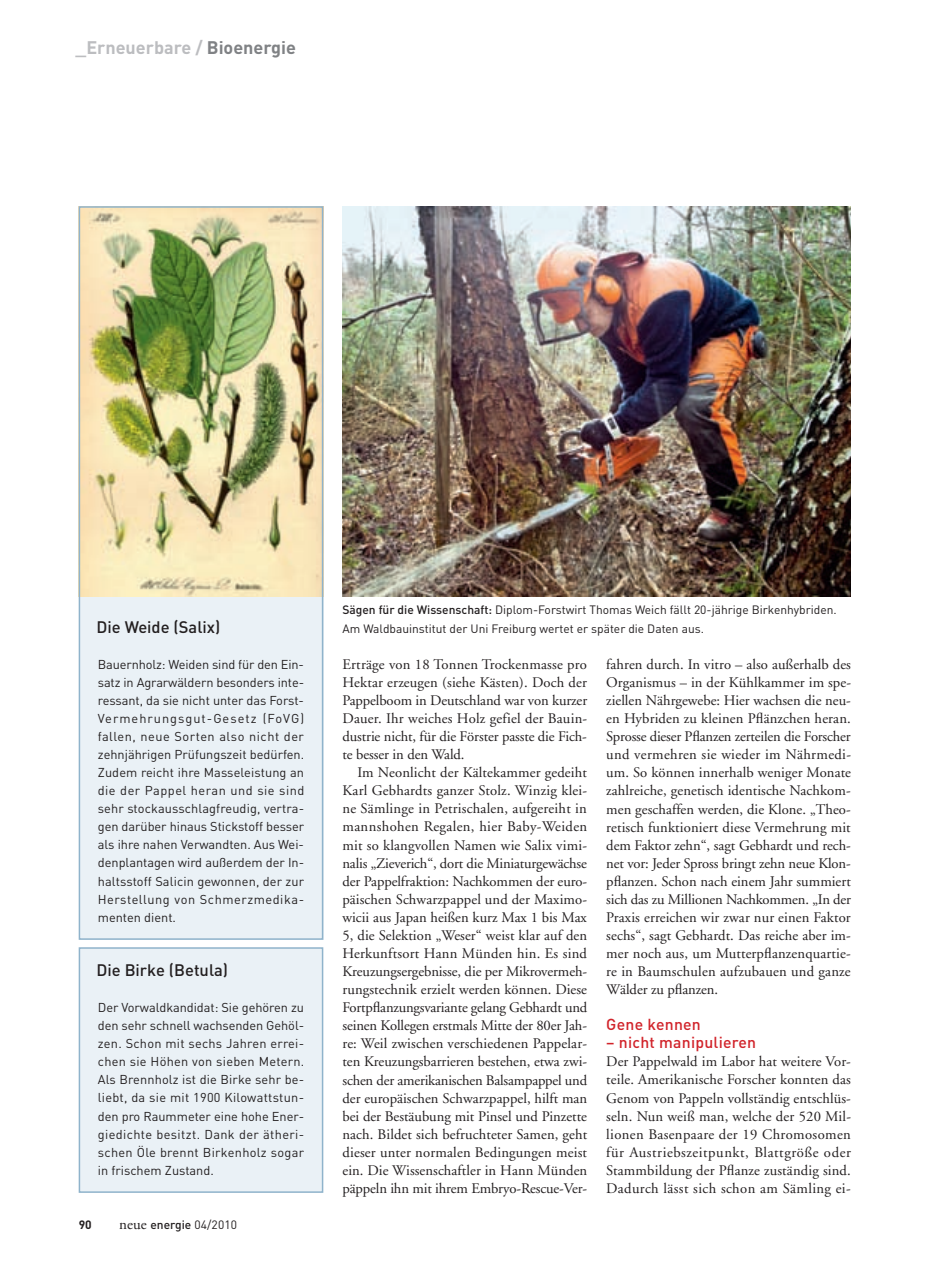
<style>
.page{position:relative;width:936px;height:1263px;background:#fff}
.page>*{position:absolute;margin:0;border:0;box-sizing:border-box;transform-origin:0 0}
.t1{font:700 18px "DIN";color:#bcbdc0}
.t2{font:500 16.5px "DIN";color:#231f20}
.t3{font:500 15.75px "DIN";letter-spacing:.015em;color:#d1232a}
.t4{font:14.7px/18.1px "Adobe Garamond";letter-spacing:.005em;color:#231f20;text-align:justify}
.t5{font:14.7px "Adobe Garamond";letter-spacing:-.015em;color:#231f20}
.t6{font:14.7px "Adobe Garamond";letter-spacing:.025em;color:#231f20}
.t7{font:12.75px/18px "DIN";color:#231f20;text-align:justify}
.t8{font:12px/18px "DIN";color:#231f20}
.t9{font:500 12px "DIN";color:#231f20}
.t10{font:700 12px "DIN";color:#231f20}
.s1{color:#808285}
.s2{font-family:"Adobe Garamond";font-weight:400;font-size:15px}
.s3{font-weight:400}
.s4{font-weight:500}
</style>
<div class="page">
<img style="left:342px;top:206px;width:508px;height:390px">
<div style="left:79px;top:947px;width:244px;height:246px;background:#eaf1f6;border:2px solid #8fb3cb"></div>
<div style="left:79px;top:530px;width:244px;height:410px;background:#eaf1f6"></div>
<img style="left:82px;top:209px;width:238px;height:387px">
<div style="left:79px;top:206px;width:244px;height:734px;border:2px solid #8fb3cb"></div>
<p class="t1" style="left:75px;top:36px;width:222px">_Erneuerbare / <span class="s1">Bioenergie</span></p>
<p class="t2" style="left:96px;top:616px;width:125px">Die Weide (Salix)</p>
<p class="t7" style="left:98px;top:655px;width:208px;text-align:left">Bauernholz: Weiden sind für den Ein&shy;satz in Agrarwäldern besonders inte&shy;ressant, da sie nicht unter das Forst-Vermehrungsgut-Gesetz (FoVG) fallen, neue Sorten also nicht der zehnjährigen Prüfungszeit bedürfen.<br>Zudem reicht ihre Masseleistung an die der Pappel heran und sie sind sehr stockausschlagfreudig, vertra&shy;gen darüber hinaus Stickstoff besser als ihre nahen Verwandten. Aus Wei&shy;denplantagen wird außerdem der In&shy;haltsstoff Salicin gewonnen, der zur Herstellung von Schmerzmedika&shy;menten dient.</p>
<p class="t2" style="left:96px;top:959px;width:133px">Die Birke (Betula)</p>
<p class="t7" style="left:98px;top:998px;width:208px">Der Vorwaldkandidat: Sie gehören zu den sehr schnell wachsenden Gehöl&shy;zen. Schon mit sechs Jahren errei&shy;chen sie Höhen von sieben Metern.<br>Als Brennholz ist die Birke sehr be&shy;liebt, da sie mit 1900 Kilowattstun&shy;den pro Raummeter eine hohe Ener&shy;giedichte besitzt. Dank der ätheri&shy;schen Öle brennt Birkenholz sogar in frischem Zustand.</p>
<p class="t10" style="left:79px;top:1217px;width:15px">90</p>
<p class="t9" style="left:119px;top:1217px;width:119px"><span class="s2">neue</span> energie <span class="s3">04/2010</span></p>
<p class="t8" style="left:342px;top:601px;width:496px"><span class="s4">Sägen für die Wissenschaft:</span> Diplom-Forstwirt Thomas Weich fällt 20-jährige Birkenhybriden.<br>Am Waldbauinstitut der Uni Freiburg wertet er später die Daten aus.</p>
<p class="t4" style="left:342px;top:655px;width:246px">Erträge von 18 Tonnen Trockenmasse pro</p>
<p class="t4" style="left:342px;top:673px;width:246px">Hektar erzeugen (siehe Kästen). Doch der</p>
<p class="t4" style="left:342px;top:691px;width:246px">Pappelboom in Deutschland war von kurzer</p>
<p class="t4" style="left:342px;top:709px;width:246px">Dauer. Ihr weiches Holz gefiel der Bauin-</p>
<p class="t4" style="left:342px;top:728px;width:246px">dustrie nicht, für die Förster passte die Fich-</p>
<p class="t4" style="left:342px;top:746px;width:124px">te besser in den Wald.</p>
<p class="t4" style="left:357px;top:764px;width:231px">Im Neonlicht der Kältekammer gedeiht</p>
<p class="t4" style="left:342px;top:782px;width:246px">Karl Gebhardts ganzer Stolz. Winzig klei-</p>
<p class="t4" style="left:342px;top:800px;width:246px">ne Sämlinge in Petrischalen, aufgereiht in</p>
<p class="t6" style="left:342px;top:819px;width:246px">mannshohen Regalen, hier Baby-Weiden</p>
<p class="t4" style="left:342px;top:836px;width:246px">mit so klangvollen Namen wie Salix vimi-</p>
<p class="t4" style="left:342px;top:854px;width:246px">nalis „Zieverich“, dort die Miniaturgewächse</p>
<p class="t4" style="left:342px;top:872px;width:246px">der Pappelfraktion: Nachkommen der euro-</p>
<p class="t4" style="left:342px;top:890px;width:246px">päischen Schwarzpappel und der Maximo-</p>
<p class="t4" style="left:342px;top:908px;width:246px">wicii aus Japan heißen kurz Max 1 bis Max</p>
<p class="t4" style="left:342px;top:926px;width:246px">5, die Selektion „Weser“ weist klar auf den</p>
<p class="t4" style="left:342px;top:944px;width:246px">Herkunftsort Hann Münden hin. Es sind</p>
<p class="t4" style="left:342px;top:963px;width:246px">Kreuzungsergebnisse, die per Mikrovermeh-</p>
<p class="t4" style="left:342px;top:981px;width:246px">rungstechnik erzielt werden können. Diese</p>
<p class="t5" style="left:342px;top:1000px;width:246px">Fortpflanzungsvariante gelang Gebhardt und</p>
<p class="t4" style="left:342px;top:1017px;width:246px">seinen Kollegen erstmals Mitte der 80er Jah-</p>
<p class="t4" style="left:342px;top:1035px;width:246px">re: Weil zwischen verschiedenen Pappelar-</p>
<p class="t4" style="left:342px;top:1053px;width:246px">ten Kreuzungsbarrieren bestehen, etwa zwi-</p>
<p class="t5" style="left:342px;top:1072px;width:246px">schen der amerikanischen Balsampappel und</p>
<p class="t4" style="left:342px;top:1089px;width:246px">der europäischen Schwarzpappel, hilft man</p>
<p class="t4" style="left:342px;top:1107px;width:246px">bei der Bestäubung mit Pinsel und Pinzette</p>
<p class="t4" style="left:342px;top:1125px;width:246px">nach. Bildet sich befruchteter Samen, geht</p>
<p class="t4" style="left:342px;top:1143px;width:246px">dieser unter normalen Bedingungen meist</p>
<p class="t4" style="left:342px;top:1161px;width:246px">ein. Die Wissenschaftler in Hann Münden</p>
<p class="t4" style="left:342px;top:1179px;width:246px">päppeln ihn mit ihrem Embryo-Rescue-Ver-</p>
<p class="t4" style="left:606px;top:655px;width:246px">fahren durch. In vitro – also außerhalb des Organismus – in der Kühlkammer im spe&shy;ziellen Nährgewebe: Hier wachsen die neu&shy;en Hybriden zu kleinen Pflänzchen heran.<br>Sprosse dieser Pflanzen zerteilen die Forscher und vermehren sie wieder im Nährmedi&shy;um. So können innerhalb weniger Monate zahlreiche, genetisch identische Nachkom&shy;men geschaffen werden, die Klone. „Theo&shy;retisch funktioniert diese Vermehrung mit dem Faktor zehn“, sagt Gebhardt und rech&shy;net vor: Jeder Spross bringt zehn neue Klon&shy;pflanzen. Schon nach einem Jahr summiert sich das zu Millionen Nachkommen. „In der Praxis erreichen wir zwar nur einen Faktor sechs“, sagt Gebhardt. Das reiche aber im&shy;mer noch aus, um Mutterpflanzenquartie&shy;re in Baumschulen aufzubauen und ganze Wälder zu pflanzen.</p>
<p class="t3" style="left:606px;top:1014px;width:96px">Gene kennen</p>
<p class="t3" style="left:606px;top:1032px;width:151px">– nicht manipulieren</p>
<p class="t4" style="left:606px;top:1053px;width:246px">Der Pappelwald im Labor hat weitere Vor&shy;teile. Amerikanische Forscher konnten das Genom von Pappeln vollständig entschlüs&shy;seln. Nun weiß man, welche der 520 Mil&shy;lionen Basenpaare der 19 Chromosomen für Austriebszeitpunkt, Blattgröße oder Stammbildung der Pflanze zuständig sind.<br>Dadurch lässt sich schon am Sämling ei-</p>
</div>
